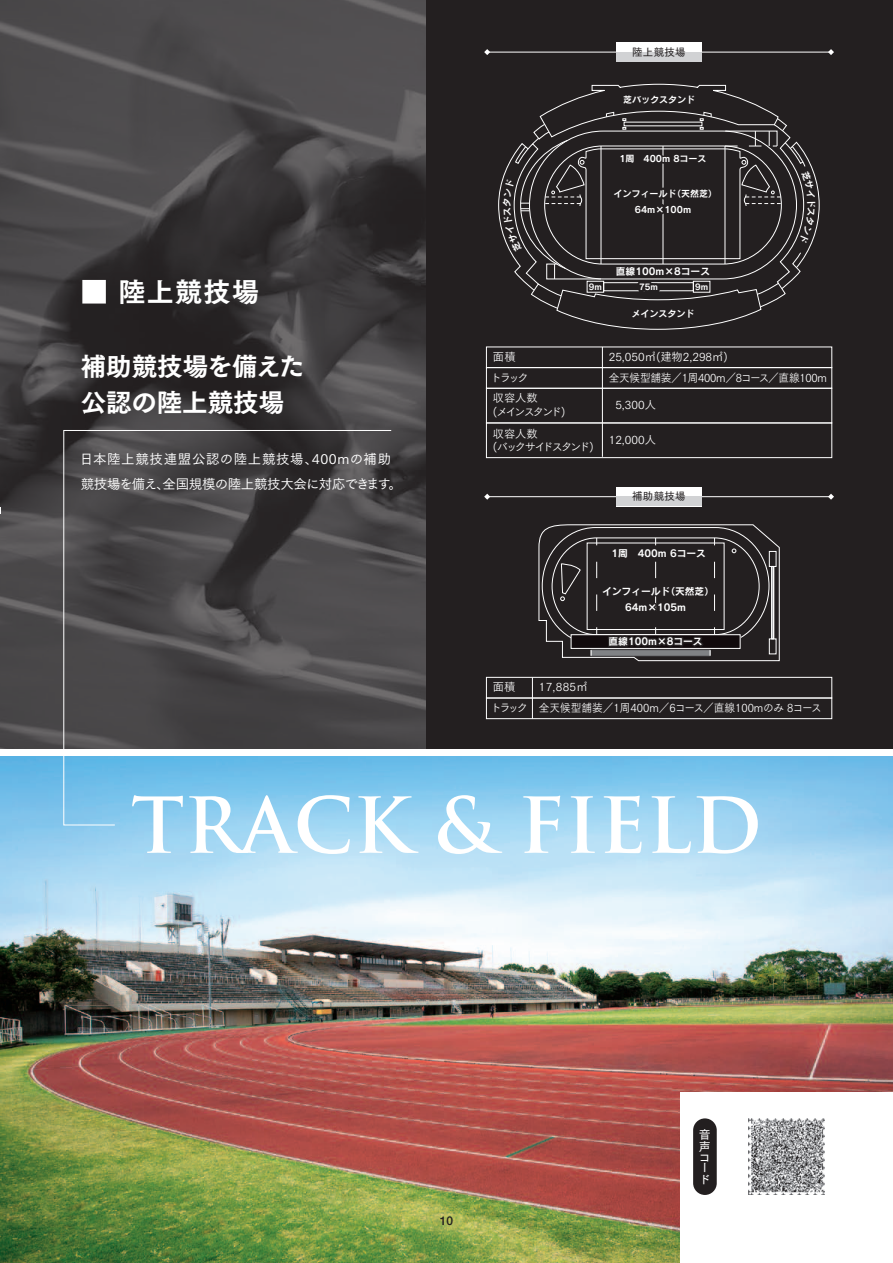
<style>
.page{position:relative;width:893px;height:1263px;background:#231f20}
.page>*{position:absolute;margin:0;border:0;box-sizing:border-box;transform-origin:0 0}
.t1{font:700 75px "Trajan Pro";color:#fff}
.t2{font:27px "Tsuku Go Pro E";letter-spacing:.05em;color:#fff}
.t3{font:25.5px/36px "Tsuku Go Pro E";color:#fff}
.t4{font:13.5px/25.5px "Tsuku Go Pro M";letter-spacing:-.025em;color:#fff}
.t5{font:12px/10.9px "Tsuku Go Pro D";color:#fff}
.t6{font:500 12px "Helvetica Neue";color:#231f20}
.t7{font:11.25px/20.7px "Tsuku Go Pro R";color:#fff}
.t8{font:11.25px "Tsuku Go Pro R";letter-spacing:-.025em;color:#fff;scale:.95 1}
.t9{font:11.25px "Tsuku Go Pro R";letter-spacing:-.025em;color:#fff}
.t10{font:11.25px/13.5px "Tsuku Go Pro R";letter-spacing:-.155em;color:#fff}
.t11{font:11.25px/13.5px "Tsuku Go Pro R";letter-spacing:-.18em;color:#fff}
.t12{font:10.5px "Tsuku Go Pro D";letter-spacing:.025em;color:#231f20}
.t13{font:9.75px/16.2px "Rodin Pro B";color:#fff;text-align:center}
.t14{font:9px/15.6px "Rodin Pro B";color:#fff;text-align:center}
.t15{font:8.25px "Rodin Pro B";color:#fff}
</style>
<div class="page">
<img style="left:0;top:756px;width:893px;height:507px">
<img style="left:0;top:0;width:425px;height:749px">
<div style="left:486px;top:367px;width:346px;height:21px;border:1px solid #fff"></div>
<div style="left:486px;top:388px;width:346px;height:35px;border:1px solid #fff"></div>
<div style="left:486px;top:423px;width:346px;height:35px;border:1px solid #fff"></div>
<hr style="left:602px;top:347px;width:1px;height:110px;background:#fff">
<div style="left:486px;top:677px;width:346px;height:21px;border:1px solid #fff"></div>
<div style="left:486px;top:698px;width:346px;height:21px;border:1px solid #fff"></div>
<hr style="left:532px;top:677px;width:1px;height:42px;background:#fff">
<svg style="left:538px;top:524px;width:242px;height:155px"></svg>
<hr style="left:487px;top:52px;width:344px;height:1px;background:#fff">
<svg style="left:828px;top:49px;width:6px;height:6px"></svg>
<svg style="left:484px;top:49px;width:6px;height:6px"></svg>
<div style="left:617px;top:43px;width:85px;height:19px;background:#fff"></div>
<div style="left:617px;top:52px;width:85px;height:10px;background:#d1d2d4"></div>
<hr style="left:487px;top:496px;width:344px;height:1px;background:#fff">
<svg style="left:828px;top:494px;width:6px;height:6px"></svg>
<svg style="left:484px;top:494px;width:6px;height:6px"></svg>
<div style="left:617px;top:487px;width:85px;height:19px;background:#fff"></div>
<div style="left:617px;top:497px;width:85px;height:9px;background:#d1d2d4"></div>
<div style="left:0;top:749px;width:893px;height:7px;background:#fff"></div>
<svg style="left:63px;top:430px;width:329px;height:395px;background:#556068"></svg>
<div style="left:680px;top:1093px;width:213px;height:170px;background:#fff"></div>
<img style="left:748px;top:1118px;width:77px;height:77px">
<div style="left:693px;top:1118px;width:24px;height:77px;background:#231f20;border-radius:12px"></div>
<svg style="left:498px;top:84px;width:322px;height:246px"></svg>
<p class="t12" style="left:632px;top:43px;width:55px">陸上競技場</p>
<p class="t14" style="left:623px;top:92px;width:73px">芝バックスタンド</p>
<p class="t14" style="left:619px;top:151px;width:89px">1周　400m 8コース</p>
<p class="t14" style="left:613px;top:185px;width:105px">インフィールド（天然芝）<br>64m×100m</p>
<h2 class="t2" style="left:81px;top:268px;width:180px">■ 陸上競技場</h2>
<h3 class="t3" style="left:81px;top:346px;width:225px">補助競技場を備えた公認の陸上競技場</h3>
<p class="t4" style="left:80px;top:444px;width:324px">日本陸上競技連盟公認の陸上競技場、400mの補助競技場を備え、全国規模の陸上競技大会に対応できます。</p>
<p class="t13" style="left:616px;top:262px;width:96px">直線100m×8コース</p>
<p class="t15" style="left:589px;top:281px;width:15px">9m</p>
<p class="t15" style="left:695px;top:281px;width:15px">9m</p>
<p class="t14" style="left:631px;top:305px;width:64px">メインスタンド</p>
<p class="t15" style="left:639px;top:282px;width:20px">75m</p>
<p class="t9" style="left:493px;top:348px;width:24px">面積</p>
<p class="t7" style="left:609px;top:345px;width:121px">25,050㎡(建物2,298㎡)</p>
<p class="t9" style="left:491px;top:368px;width:40px">トラック</p>
<p class="t8" style="left:609px;top:368px;width:231px">全天候型舗装／1周400m／8コース／直線100m</p>
<p class="t11" style="left:493px;top:390px;width:74px">収容人数<br>(メインスタンド)</p>
<p class="t10" style="left:493px;top:425px;width:102px">収容人数<br>(バックサイドスタンド)</p>
<p class="t9" style="left:609px;top:431px;width:49px">12,000人</p>
<p class="t9" style="left:615px;top:395px;width:42px">5,300人</p>
<p class="t12" style="left:632px;top:488px;width:55px">補助競技場</p>
<p class="t13" style="left:611px;top:545px;width:96px">1周　400m 6コース</p>
<p class="t13" style="left:602px;top:583px;width:114px">インフィールド（天然芝）<br>64m×105m</p>
<p class="t13" style="left:608px;top:633px;width:96px">直線100m×8コース</p>
<p class="t7" style="left:491px;top:676px;width:333px;text-indent:48px">17,885㎡<br>トラック 全天候型舗装／1周400m／6コース／直線100mのみ 8コース</p>
<p class="t9" style="left:493px;top:678px;width:24px">面積</p>
<h1 class="t1" style="left:131px;top:779px;width:632px">TRACK &amp; FIELD</h1>
<p class="t6" style="left:440px;top:1211px;width:15px">10</p>
<p class="t5" style="left:699px;top:1127px;width:13px;line-height:12px">音声</p>
<p class="t5" style="left:699px;top:1150px;width:12px">コード</p>
</div>
